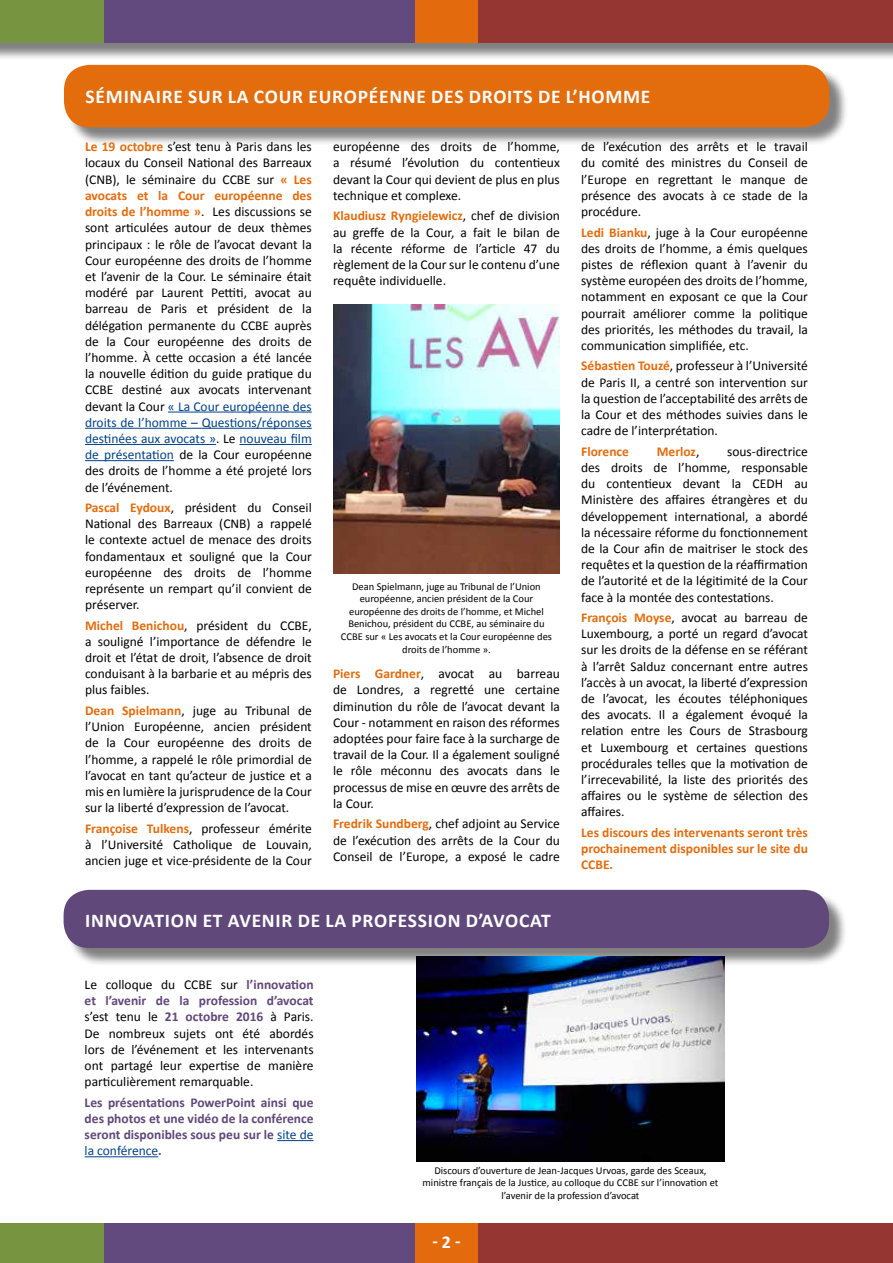
<style>
.page{position:relative;width:893px;height:1263px;background:#fff}
.page>*{position:absolute;margin:0;border:0;box-sizing:border-box;transform-origin:0 0}
.t1{font:700 19.5px "Calibri";letter-spacing:.04em;color:#fff}
.t2{font:700 18px "Calibri";color:#fff}
.t3{font:13.5px/16.2px "Calibri";color:#000;text-align:justify}
.t4{font:700 13.5px/16.2px "Calibri";color:#60497a;text-align:justify}
.t5{font:700 13.5px/16.2px "Calibri";color:#e36c0d;text-align:justify}
.t6{font:10.5px/12.6px "Calibri";color:#000;text-align:center}
.s1{font-weight:700;color:#e36c0d}
.s2{color:#004289}
.s3{font-weight:700;color:#60497a}
.s4{font-weight:400;color:#004289}
.s5{font-weight:400;color:#000}
</style>
<div class="page">
<div style="left:478px;top:1223px;width:415px;height:40px;background:#953633"></div>
<div style="left:103px;top:1223px;width:312px;height:40px;background:#62497e"></div>
<div style="left:415px;top:1223px;width:63px;height:40px;background:#e46b0d"></div>
<div style="left:0;top:1223px;width:103px;height:40px;background:#779441"></div>
<div style="left:0;top:0;width:893px;height:61px;background:#000;opacity:.5"></div>
<div style="left:478px;top:0;width:415px;height:43px;background:#953633"></div>
<div style="left:103px;top:0;width:312px;height:43px;background:#62497e"></div>
<div style="left:415px;top:0;width:63px;height:43px;background:#e46b0d"></div>
<div style="left:0;top:0;width:103px;height:43px;background:#779441"></div>
<div style="left:66px;top:892px;width:782px;height:74px;background:#000;opacity:.5"></div>
<div style="left:64px;top:890px;width:765px;height:58px;background:#60497a;border-radius:26px"></div>
<div style="left:66px;top:67px;width:782px;height:79px;background:#000;opacity:.5"></div>
<div style="left:64px;top:65px;width:765px;height:62px;background:#e36c0d;border-radius:26px"></div>
<img style="left:333px;top:305px;width:227px;height:268px">
<img style="left:417px;top:956px;width:307px;height:205px">
<hr style="left:168px;top:412px;width:144px;height:1px;background:#004289">
<hr style="left:85px;top:428px;width:227px;height:1px;background:#004289">
<hr style="left:85px;top:444px;width:131px;height:1px;background:#004289">
<hr style="left:239px;top:444px;width:73px;height:1px;background:#004289">
<hr style="left:85px;top:460px;width:89px;height:1px;background:#004289">
<hr style="left:277px;top:1140px;width:37px;height:1px;background:#004289">
<hr style="left:85px;top:1156px;width:73px;height:1px;background:#004289">
<h1 class="t1" style="left:86px;top:84px;width:566px">SÉMINAIRE SUR LA COUR EUROPÉENNE DES DROITS DE L’HOMME</h1>
<p class="t3" style="left:85px;top:139px;width:228px"><span class="s1">Le 19 octobre</span> s’est tenu à Paris dans les locaux du Conseil National des Barreaux (CNB), le séminaire du CCBE sur <span class="s1">« Les avocats et la Cour européenne des droits de l’homme »</span>. Les discussions se sont articulées autour de deux thèmes principaux : le rôle de l’avocat devant la Cour européenne des droits de l’homme et l’avenir de la Cour. Le séminaire était modéré par Laurent Pettiti, avocat au barreau de Paris et président de la délégation permanente du CCBE auprès de la Cour européenne des droits de l’homme. À cette occasion a été lancée la nouvelle édition du guide pratique du CCBE destiné aux avocats intervenant devant la Cour <span class="s2">« La Cour européenne des droits de l’homme – Questions/réponses destinées aux avocats »</span>. Le <span class="s2">nouveau film de présentation</span> de la Cour européenne des droits de l’homme a été projeté lors de l’événement.</p>
<p class="t3" style="left:85px;top:499px;width:228px"><span class="s1">Pascal Eydoux</span>, président du Conseil National des Barreaux (CNB) a rappelé le contexte actuel de menace des droits fondamentaux et souligné que la Cour européenne des droits de l’homme représente un rempart qu’il convient de préserver.</p>
<p class="t3" style="left:85px;top:617px;width:228px"><span class="s1">Michel Benichou</span>, président du CCBE, a souligné l’importance de défendre le droit et l’état de droit, l’absence de droit conduisant à la barbarie et au mépris des plus faibles.</p>
<p class="t3" style="left:85px;top:702px;width:228px"><span class="s1">Dean Spielmann</span>, juge au Tribunal de l’Union Européenne, ancien président de la Cour européenne des droits de l’homme, a rappelé le rôle primordial de l’avocat en tant qu’acteur de justice et a mis en lumière la jurisprudence de la Cour sur la liberté d’expression de l’avocat.</p>
<p class="t3" style="left:85px;top:820px;width:228px"><span class="s1">Françoise Tulkens</span>, professeur émérite à l’Université Catholique de Louvain, ancien juge et vice-présidente de la Cour</p>
<p class="t3" style="left:333px;top:139px;width:228px">européenne des droits de l’homme, a résumé l’évolution du contentieux devant la Cour qui devient de plus en plus technique et complexe.</p>
<p class="t3" style="left:333px;top:208px;width:228px"><span class="s1">Klaudiusz Ryngielewicz</span>, chef de division au greffe de la Cour, a fait le bilan de la récente réforme de l’article 47 du règlement de la Cour sur le contenu d’une requête individuelle.</p>
<p class="t6" style="left:341px;top:580px;width:213px">Dean Spielmann, juge au Tribunal de l’Union européenne, ancien président de la Cour européenne des droits de l’homme, et Michel Benichou, président du CCBE, au séminaire du CCBE sur « Les avocats et la Cour européenne des droits de l’homme ».</p>
<p class="t3" style="left:333px;top:666px;width:228px"><span class="s1">Piers Gardner</span>, avocat au barreau de Londres, a regretté une certaine diminution du rôle de l’avocat devant la Cour - notamment en raison des réformes adoptées pour faire face à la surcharge de travail de la Cour. Il a également souligné le rôle méconnu des avocats dans le processus de mise en œuvre des arrêts de la Cour.</p>
<p class="t3" style="left:333px;top:816px;width:228px"><span class="s1">Fredrik Sundberg</span>, chef adjoint au Service de l’exécution des arrêts de la Cour du Conseil de l’Europe, a exposé le cadre</p>
<h1 class="t1" style="left:85px;top:908px;width:467px">INNOVATION ET AVENIR DE LA PROFESSION D’AVOCAT</h1>
<p class="t3" style="left:85px;top:976px;width:230px">Le colloque du CCBE sur <span class="s3">l’innovation et l’avenir de la profession d’avocat </span>s’est tenu le <span class="s3">21 octobre 2016</span> à Paris.<br>De nombreux sujets ont été abordés lors de l’événement et les intervenants ont partagé leur expertise de manière particulièrement remarquable.</p>
<p class="t4" style="left:85px;top:1094px;width:230px">Les présentations PowerPoint ainsi que des photos et une vidéo de la conférence seront disponibles sous peu sur le <span class="s4">site de la conférence</span>.</p>
<p class="t3" style="left:581px;top:139px;width:228px">de l’exécution des arrêts et le travail du comité des ministres du Conseil de l’Europe en regrettant le manque de présence des avocats à ce stade de la procédure.</p>
<p class="t3" style="left:581px;top:224px;width:228px"><span class="s1">Ledi Bianku</span>, juge à la Cour européenne des droits de l’homme, a émis quelques pistes de réflexion quant à l’avenir du système européen des droits de l’homme, notamment en exposant ce que la Cour pourrait améliorer comme la politique des priorités, les méthodes du travail, la communication simplifiée, etc.</p>
<p class="t3" style="left:581px;top:358px;width:228px"><span class="s1">Sébastien Touzé</span>, professeur à l’Université de Paris II, a centré son intervention sur la question de l’acceptabilité des arrêts de la Cour et des méthodes suivies dans le cadre de l’interprétation.</p>
<p class="t5" style="left:581px;top:443px;width:49px">Florence</p>
<p class="t5" style="left:657px;top:443px;width:44px">Merloz<span class="s5">,</span></p>
<p class="t3" style="left:581px;top:443px;width:228px;text-indent:146px">sous-directrice des droits de l’homme, responsable du contentieux devant la CEDH au Ministère des affaires étrangères et du développement international, a abordé la nécessaire réforme du fonctionnement de la Cour afin de maitriser le stock des requêtes et la question de la réaffirmation de l’autorité et de la légitimité de la Cour face à la montée des contestations.</p>
<p class="t3" style="left:581px;top:609px;width:228px"><span class="s1">François Moyse</span>, avocat au barreau de Luxembourg, a porté un regard d’avocat sur les droits de la défense en se référant à l’arrêt Salduz concernant entre autres l’accès à un avocat, la liberté d’expression de l’avocat, les écoutes téléphoniques des avocats. Il a également évoqué la relation entre les Cours de Strasbourg et Luxembourg et certaines questions procédurales telles que la motivation de l’irrecevabilité, la liste des priorités des affaires ou le système de sélection des affaires.</p>
<p class="t5" style="left:581px;top:824px;width:228px">Les discours des intervenants seront très prochainement disponibles sur le site du CCBE.</p>
<p class="t6" style="left:423px;top:1164px;width:297px">Discours d’ouverture de Jean-Jacques Urvoas, garde des Sceaux, ministre français de la Justice, au colloque du CCBE sur l’innovation et l’avenir de la profession d’avocat</p>
<h2 class="t2" style="left:432px;top:1231px;width:30px">- 2 -</h2>
</div>
